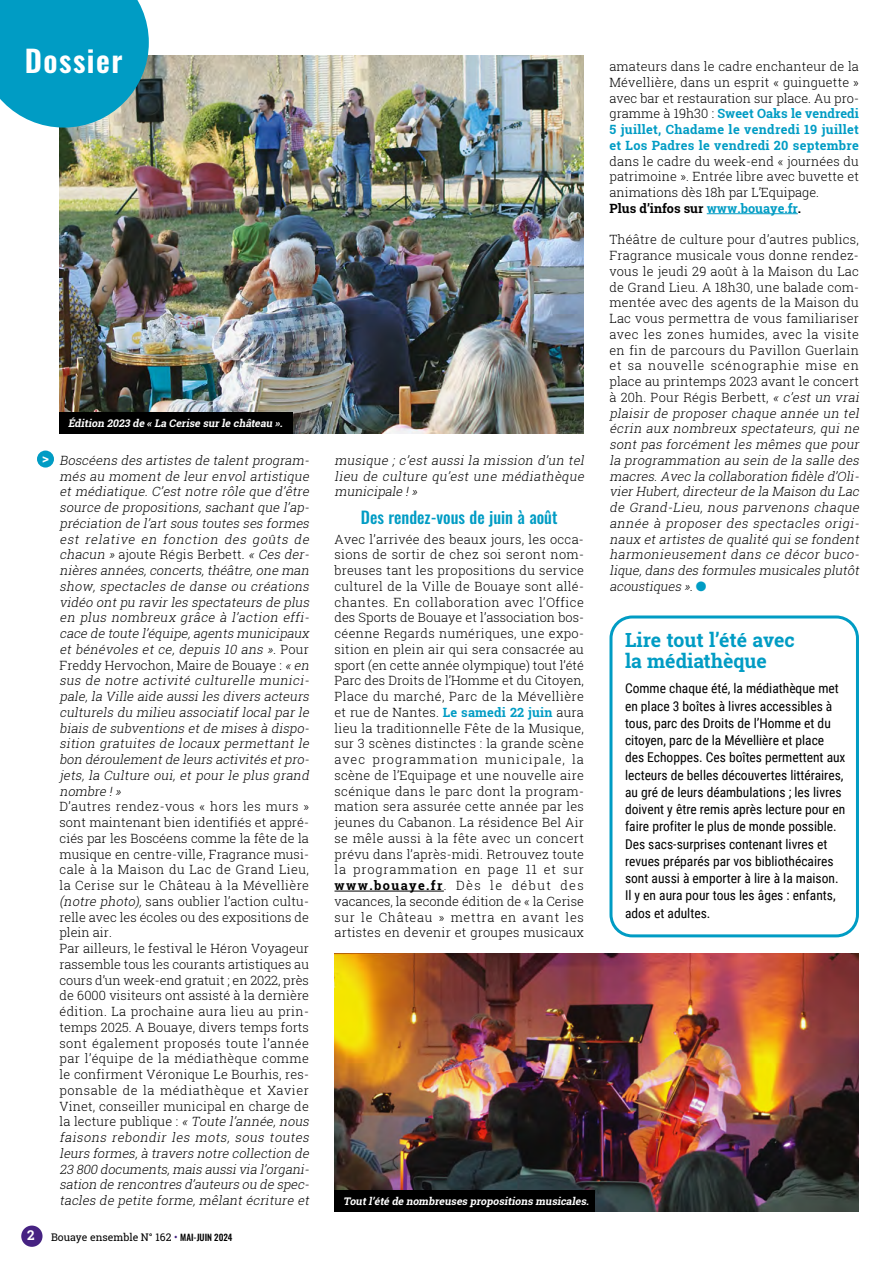
<style>
.page{position:relative;width:893px;height:1263px;background:#fff}
.page>*{position:absolute;margin:0;border:0;box-sizing:border-box;transform-origin:0 0}
.t1{font:600 30px "Oswald";letter-spacing:.05em;color:#fff}
.t2{font:700 19.5px/21px "Roboto Slab";color:#009cc4}
.t3{font:500 16.5px "Oswald";color:#009cc4}
.t4{font:13.5px/17.2px "Roboto Condensed";color:#000}
.t5{font:300 12.75px/15.8px "Roboto Slab";letter-spacing:.01em;color:#000}
.t6{font:italic 300 12.75px/15.8px "Roboto Slab";color:#000}
.t7{font:italic 700 10.5px "Roboto Slab";color:#fff}
.t8{font:10.5px "Roboto Slab";color:#000}
.s1{font-weight:700;font-style:normal;font-size:13.5px;color:#fff}
.s2{font-style:normal}
.s3{font-style:italic}
.s4{font-weight:700;font-size:13.5px;color:#fff}
.s5{color:#462282}
.s6{font-family:"Oswald";font-weight:500;font-size:9px}
.s7{font-weight:700;color:#009cc4}
.s8{font-weight:700}
.s9{color:#009cc4}
</style>
<div class="page">
<img style="left:60px;top:55px;width:524px;height:378px">
<svg style="left:0;top:0;width:149px;height:128px;background:#169ec0"></svg>
<div style="left:0;top:0;width:30px;height:30px;background:#009cc4"></div>
<div style="left:609px;top:615px;width:250px;height:322px;border:3px solid #009cc4;border-radius:21px"></div>
<div style="left:37px;top:450px;width:17px;height:18px;background:#009cc4;border-radius:50%"></div>
<hr style="left:334px;top:891px;width:110px;height:1px;background:#000">
<hr style="left:707px;top:213px;width:91px;height:1px;background:#009cc4">
<div style="left:60px;top:412px;width:233px;height:21px;background:#000"></div>
<img style="left:334px;top:953px;width:525px;height:259px">
<div style="left:334px;top:1191px;width:261px;height:21px;background:#000"></div>
<div style="left:21px;top:1225px;width:22px;height:22px;background:#462282;border-radius:50%"></div>
<h1 class="t1" style="left:25px;top:45px;width:99px">Dossier</h1>
<p class="t7" style="left:68px;top:416px;width:219px">Édition 2023 de « La Cerise surle château ».</p>
<p class="t6" style="left:60px;top:452px;width:254px;text-indent:-17px"><span class="s1">&gt;</span> Boscéens des artistes de talentprogram&shy;més au moment de leur envol artistique et médiatique. C’est notre rôle que d’être source de propositions,sachantque l’ap&shy;préciation de l’artsous toutes ses formes est relative en fonction des goûts de chacun » <span class="s2">ajoute Régis Berbett.</span> « Ces der&shy;nières années,concerts,théâtre,one man show, spectacles de danse ou créations vidéo ontpu ravirles spectateurs de plus en plus nombreux grâce à l’action effi&shy;cace de toute l’équipe,agents municipaux et bénévoles et ce, depuis 10 ans ». <span class="s2">P o u r Freddy Hervochon, Maire de Bouaye :</span> « en sus de notre activité culturelle munici&shy;pale,la Ville aide aussiles divers acteurs culturels du milieu associatiflocalparle biais de subventions etde mises à dispo&shy;sition gratuites de locaux permettant le bon déroulementde leurs activités etpro&shy;jets, la Culture oui, et pour le plus grand nombre !»</p>
<p class="t5" style="left:60px;top:798px;width:254px">D’autres rendez-vous « hors les murs » sont maintenant bien identifiés et appré&shy;ciés par les Boscéens comme la fête de la musique en centre-ville, Fragrance musi&shy;cale à la Maison du Lac de Grand Lieu, la Cerise sur le Château à la Mévellière <span class="s3">(notre photo),</span> sans oublier l’action cultu&shy;relle avec les écoles ou des expositions de plein air.<br>Par ailleurs, le festival le Héron Voyageur rassemble tous les courants artistiques au cours d’un week-end gratuit ; en 2022, près de 6000 visiteurs ont assisté à la dernière édition. La prochaine aura lieu au prin&shy;temps 2025. A Bouaye, divers temps forts sont également proposés toute l’année par l’équipe de la médiathèque comme le confirment Véronique Le Bourhis, res&shy;ponsable de la médiathèque et Xavier Vinet, conseiller municipal en charge de la lecture publique : <span class="s3">« Toute l’année,nous faisons rebondir les mots, sous toutes leurs formes,à travers notre collection de 23 800 documents,mais aussivia l’organi&shy;sation de rencontres d’auteurs ou de spec&shy;tacles de petite forme,mêlantécriture et</span></p>
<p class="t8" style="left:27px;top:1230px;width:207px"><span class="s4">2</span> Bouaye ensemble N° 162 <span class="s5">•</span> <span class="s6">MAI-JUIN 2024</span></p>
<p class="t6" style="left:334px;top:452px;width:254px;text-align:justify">musique ; c’est aussi la mission d’un tel lieu de culture qu’est une médiathèque municipale !»</p>
<p class="t3" style="left:361px;top:509px;width:198px">Des rendez-vous de juin à août</p>
<p class="t5" style="left:334px;top:531px;width:251px;text-align:justify">Avec l’arrivée des beaux jours, les occa&shy;sions de sortir de chez soi seront nom&shy;breuses tant les propositions du service culturel de la Ville de Bouaye sont allé&shy;chantes. En collaboration avec l’Office des Sports de Bouaye et l’association bos&shy;céenne Regards numériques, une expo&shy;sition en plein air qui sera consacrée au sport (en cette année olympique) tout l’été Parc des Droits de l’Homme et du Citoyen, Place du marché, Parc de la Mévellière et rue de Nantes. <span class="s7">Le samedi 22 juin</span> aura lieu la traditionnelle Fête de la Musique, sur 3 scènes distinctes : la grande scène avec programmation municipale, la scène de l’Equipage et une nouvelle aire scénique dans le parc dont la program&shy;mation sera assurée cette année par les jeunes du Cabanon. La résidence Bel Air se mêle aussi à la fête avec un concert prévu dans l’après-midi. Retrouvez toute la programmation en page 11 et sur <span class="s8">www.bouaye.fr</span>. Dès le début des vacances, la seconde édition de « la Cerise sur le Château » mettra en avant les artistes en devenir et groupes musicaux</p>
<p class="t5" style="left:609px;top:58px;width:251px;text-align:justify">amateurs dans le cadre enchanteur de la Mévellière, dans un esprit « guinguette » avec bar et restauration sur place. Au pro&shy;gramme à 19h30 : <span class="s7">Sweet Oaks le vendredi 5 juillet, Chadame le vendredi 19 juillet et Los Padres le vendredi 20 septembre</span></p>
<p class="t5" style="left:609px;top:153px;width:251px">dans le cadre du week-end « journées du patrimoine ». Entrée libre avec buvette et animations dès 18h par L’Equipage.<br><span class="s8">Plus d’infos sur</span> <span class="s7">www.bouaye.fr</span><span class="s8">.</span></p>
<p class="t6" style="left:609px;top:231px;width:254px"><span class="s2">Théâtre de culture pour d’autres publics, Fragrance musicale vous donne rendez&shy;vous le jeudi 29 août à la Maison du Lac de Grand Lieu. A 18h30, une balade com&shy;mentée avec des agents de la Maison du Lac vous permettra de vous familiariser avec les zones humides, avec la visite en fin de parcours du Pavillon Guerlain et sa nouvelle scénographie mise en place au printemps 2023 avant le concert à 20h. Pour Régis Berbett,</span> « c’est un vrai plaisir de proposer chaque année un tel écrin aux nombreux spectateurs, qui ne sont pas forcément les mêmes que pour la programmation au sein de la salle des macres.Avec la collaboration fidèle d’Oli&shy;vierHubert,directeurde la Maison du Lac de Grand-Lieu, nous parvenons chaque année à proposer des spectacles origi&shy;naux etartistes de qualité quise fondent harmonieusement dans ce décor buco&shy;lique,dans des formules musicales plutôt acoustiques ». <span class="s9">●</span></p>
<h2 class="t2" style="left:625px;top:629px;width:171px">Lire tout l’été avec la médiathèque</h2>
<p class="t4" style="left:625px;top:679px;width:222px">Comme chaque été, la médiathèque met en place 3 boîtes à livres accessibles à tous, parc des Droits de l’Homme et du citoyen, parc de la Mévellière et place des Echoppes. Ces boîtes permettent aux lecteurs de belles découvertes littéraires, au gré de leurs déambulations ; les livres doivent y être remis après lecture pour en faire profiter le plus de monde possible.<br>Des sacs-surprises contenant livres et revues préparés par vos bibliothécaires sont aussi à emporter à lire à la maison.<br>Il y en aura pour tous les âges : enfants, ados et adultes.</p>
<p class="t7" style="left:343px;top:1194px;width:250px">Toutl’été de nombreuses propositions musicales.</p>
</div>
